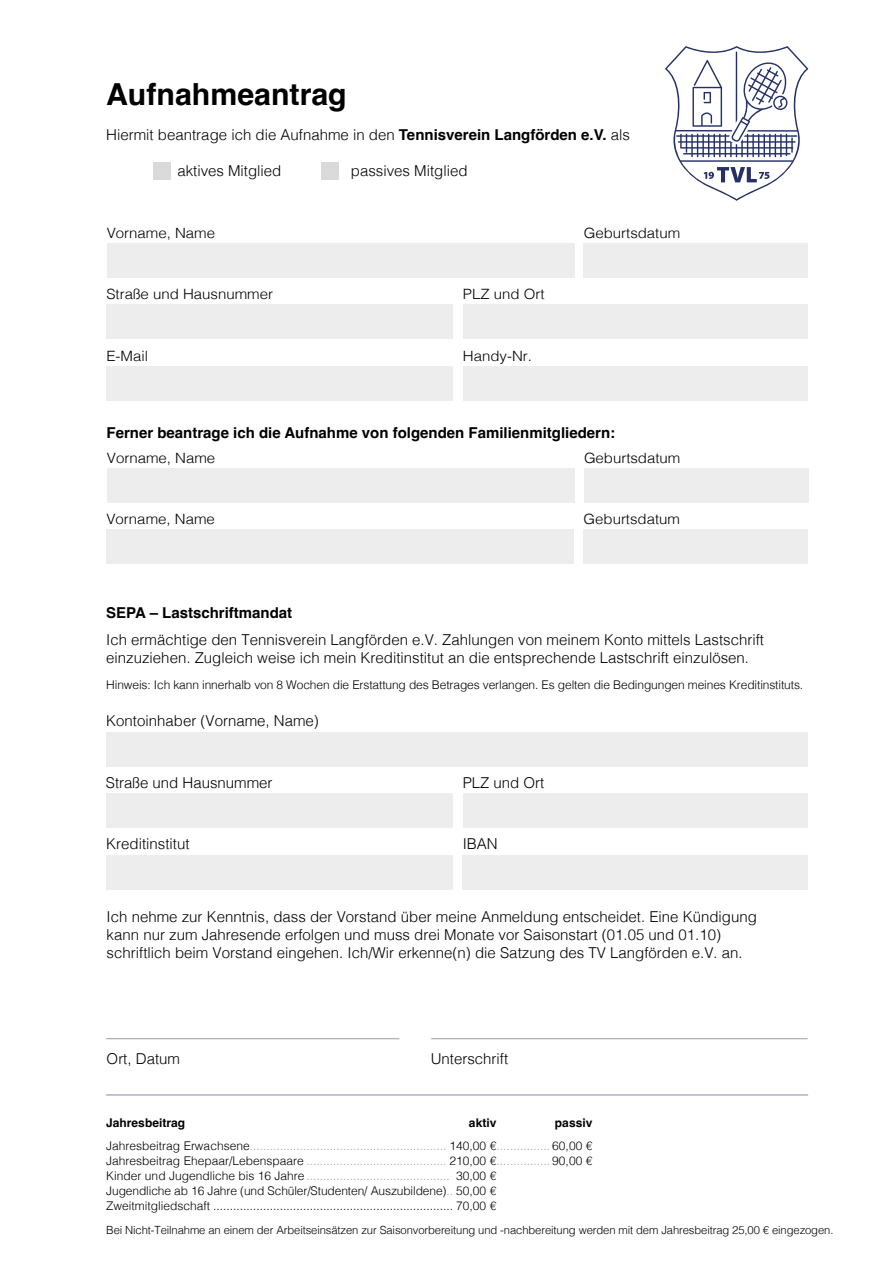
<style>
.page{position:relative;width:893px;height:1263px;background:#fff}
.page>*{position:absolute;margin:0;border:0;box-sizing:border-box;transform-origin:0 0}
.t1{font:700 30.3px "Helvetica";color:#000}
.t2{font:300 15px/18px "Helvetica";color:#000}
.t3{font:700 15px "Helvetica";color:#000}
.t4{font:300 14.25px "Helvetica";color:#000;scale:1.06 1}
.t5{font:300 12px/15px "Helvetica";letter-spacing:-.01em;color:#000}
.t6{font:300 12px/23.5px "Helvetica";color:#9d9d9c;text-align:right}
.t7{font:700 12px "Helvetica";color:#000}
.t8{font:300 11.25px "Helvetica";letter-spacing:-.01em;color:#000}
.s1{font-weight:700}
.s2{font-weight:700;color:#000}
.s3{color:#000}
.s4{color:#9d9d9c}
</style>
<div class="page">
<div style="left:154px;top:162px;width:17px;height:18px;background:#dadada"></div>
<div style="left:321px;top:162px;width:18px;height:18px;background:#dadada"></div>
<div style="left:107px;top:243px;width:467px;height:34px;background:#ededed"></div>
<div style="left:107px;top:468px;width:468px;height:34px;background:#ededed"></div>
<div style="left:106px;top:530px;width:468px;height:34px;background:#ededed"></div>
<div style="left:584px;top:243px;width:224px;height:34px;background:#ededed"></div>
<div style="left:584px;top:468px;width:224px;height:34px;background:#ededed"></div>
<div style="left:584px;top:530px;width:224px;height:34px;background:#ededed"></div>
<div style="left:106px;top:304px;width:347px;height:34px;background:#ededed"></div>
<div style="left:106px;top:367px;width:347px;height:34px;background:#ededed"></div>
<div style="left:463px;top:304px;width:345px;height:34px;background:#ededed"></div>
<div style="left:463px;top:367px;width:345px;height:34px;background:#ededed"></div>
<svg style="left:665px;top:46px;width:143px;height:155px"></svg>
<div style="left:106px;top:732px;width:702px;height:34px;background:#ededed"></div>
<div style="left:106px;top:855px;width:346px;height:34px;background:#ededed"></div>
<div style="left:463px;top:855px;width:345px;height:34px;background:#ededed"></div>
<div style="left:106px;top:794px;width:346px;height:34px;background:#ededed"></div>
<div style="left:463px;top:794px;width:345px;height:34px;background:#ededed"></div>
<hr style="left:106px;top:1038px;width:293px;height:1px;background:#9d9d9c">
<hr style="left:431px;top:1038px;width:377px;height:1px;background:#9d9d9c">
<hr style="left:106px;top:1094px;width:702px;height:1px;background:#8a85a8">
<h1 class="t1" style="left:106px;top:75px;width:242px">Aufnahmeantrag</h1>
<p class="t2" style="left:106px;top:125px;width:525px">Hiermit beantrage ich die Aufnahme in den <span class="s1">Tennisverein Langförden e.V.</span> als</p>
<p class="t2" style="left:177px;top:161px;width:106px">aktives Mitglied</p>
<p class="t2" style="left:351px;top:161px;width:118px">passives Mitglied</p>
<p class="t4" style="left:107px;top:220px;width:104px">Vorname, Name</p>
<p class="t4" style="left:106px;top:282px;width:159px">Straße und Hausnummer</p>
<p class="t4" style="left:106px;top:344px;width:41px">E-Mail</p>
<p class="t4" style="left:463px;top:282px;width:79px">PLZ und Ort</p>
<p class="t4" style="left:463px;top:344px;width:67px">Handy-Nr.</p>
<p class="t4" style="left:584px;top:220px;width:92px">Geburtsdatum</p>
<p class="t3" style="left:107px;top:423px;width:510px">Ferner beantrage ich die Aufnahme von folgenden Familienmitgliedern:</p>
<p class="t4" style="left:107px;top:445px;width:104px">Vorname, Name</p>
<p class="t4" style="left:106px;top:507px;width:104px">Vorname, Name</p>
<p class="t4" style="left:584px;top:445px;width:92px">Geburtsdatum</p>
<p class="t4" style="left:584px;top:507px;width:92px">Geburtsdatum</p>
<p class="t3" style="left:106px;top:604px;width:187px">SEPA – Lastschriftmandat</p>
<p class="t2" style="left:106px;top:629px;width:659px">Ich ermächtige den Tennisverein Langförden e.V. Zahlungen von meinem Konto mittels Lastschrift einzuziehen. Zugleich weise ich mein Kreditinstitut an die entsprechende Lastschrift einzulösen.</p>
<p class="t5" style="left:106px;top:677px;width:698px">Hinweis: Ich kann innerhalb von 8 Wochen die Erstattung des Betrages verlangen. Es gelten die Bedingungen meines Kreditinstituts.</p>
<p class="t2" style="left:106px;top:711px;width:214px">Kontoinhaber (Vorname, Name)</p>
<p class="t2" style="left:106px;top:772px;width:168px">Straße und Hausnummer</p>
<p class="t2" style="left:463px;top:772px;width:83px">PLZ und Ort</p>
<p class="t2" style="left:106px;top:834px;width:85px">Kreditinstitut</p>
<p class="t2" style="left:463px;top:834px;width:37px">IBAN</p>
<p class="t2" style="left:107px;top:907px;width:652px">Ich nehme zur Kenntnis, dass der Vorstand über meine Anmeldung entscheidet. Eine Kündigung kann nur zum Jahresende erfolgen und muss drei Monate vor Saisonstart (01.05 und 01.10) schriftlich beim Vorstand eingehen. Ich/Wir erkenne(n) die Satzung des TV Langförden e.V. an.</p>
<p class="t2" style="left:107px;top:1049px;width:75px">Ort, Datum</p>
<p class="t2" style="left:431px;top:1049px;width:79px">Unterschrift</p>
<p class="t7" style="left:106px;top:1115px;width:80px">Jahresbeitrag</p>
<p class="t7" style="left:469px;top:1115px;width:29px">aktiv</p>
<p class="t6" style="left:106px;top:1110px;width:487px"><span class="s2">passiv<br></span><span class="s3">Jahresbeitrag Erwachsene</span>........................................................... <span class="s3">140,00 €</span>................ <span class="s3">60,00 €</span></p>
<p class="t5" style="left:106px;top:1152px;width:487px">Jahresbeitrag Ehepaar/Lebenspaare <span class="s4">..........................................</span> 210,00 €<span class="s4">................</span> 90,00 € Kinder und Jugendliche bis 16 Jahre <span class="s4">...........................................</span> 30,00 €<br>Jugendliche ab 16 Jahre (und Schüler/Studenten/ Auszubildene)<span class="s4">..</span> 50,00 € Zweitmitgliedschaft ........................................................................ 70,00 €</p>
<p class="t8" style="left:106px;top:1220px;width:729px">Bei Nicht-Teilnahme an einem der Arbeitseinsätzen zur Saisonvorbereitung und -nachbereitung werden mit dem Jahresbeitrag 25,00 € eingezogen.</p>
</div>
